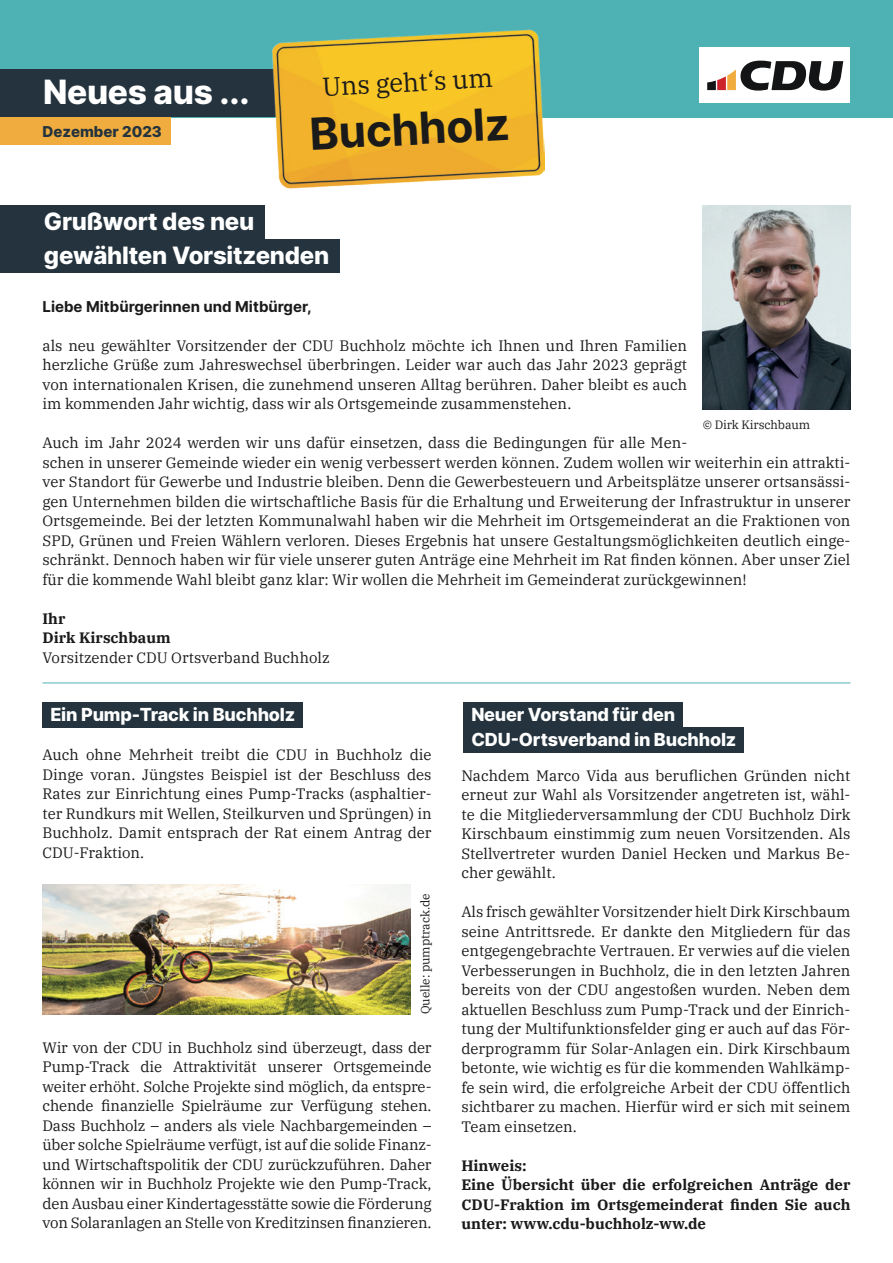
<style>
.page{position:relative;width:893px;height:1263px;background:#fff}
.page>*{position:absolute;margin:0;border:0;box-sizing:border-box;transform-origin:0 0}
.t1{font:700 44.1px "Inter";color:#1a1a1a}
.t2{font:800 33.45px "Inter";letter-spacing:-.01em;color:#fff}
.t3{font:25.8px "IBM Plex Serif";color:#1a1a1a}
.t4{font:800 24px "Inter";letter-spacing:-.01em;color:#fff}
.t5{font:800 18px/25.2px "Inter";letter-spacing:-.01em;color:#fff}
.t6{font:15px/19.5px "IBM Plex Serif";color:#1a1a1a;text-align:justify}
.t7{font:700 15px/19.5px "IBM Plex Serif";color:#1a1a1a}
.t8{font:700 15px "Inter";color:#1a1a1a}
.t9{font:800 15px "Inter";color:#24333d}
.t10{font:12px "IBM Plex Serif";letter-spacing:-.005em;color:#1a1a1a}
</style>
<div class="page">
<img style="left:43px;top:885px;width:367px;height:129px">
<hr style="left:43px;top:683px;width:807px;height:1px;background:#4eb2b4">
<div style="left:0;top:0;width:893px;height:117px;background:#4eb2b4"></div>
<div style="left:699px;top:48px;width:151px;height:55px;background:#fff"></div>
<svg style="left:707px;top:61px;width:136px;height:30px"></svg>
<div style="left:0;top:69px;width:315px;height:48px;background:#24333d"></div>
<div style="left:0;top:205px;width:265px;height:34px;background:#24333d"></div>
<div style="left:43px;top:702px;width:260px;height:25px;background:#24333d"></div>
<div style="left:463px;top:702px;width:220px;height:25px;background:#24333d"></div>
<div style="left:463px;top:727px;width:281px;height:26px;background:#24333d"></div>
<div style="left:0;top:239px;width:339px;height:34px;background:#24333d"></div>
<div style="left:0;top:117px;width:170px;height:27px;background:#f0ac3f"></div>
<img style="left:272px;top:29px;width:273px;height:160px">
<img style="left:703px;top:205px;width:147px;height:205px">
<h2 class="t2" style="left:43px;top:72px;width:208px">Neues aus ...</h2>
<p class="t9" style="left:43px;top:122px;width:121px">Dezember 2023</p>
<h3 class="t4" style="left:44px;top:207px;width:212px">Grußwort des neu</h3>
<h3 class="t3" style="left:321px;top:69px;width:172px;rotate:-3deg">Uns geht‘s um</h3>
<h1 class="t1" style="left:308px;top:107px;width:202px;rotate:-3deg">Buchholz</h1>
<h3 class="t4" style="left:44px;top:241px;width:287px">gewählten Vorsitzenden</h3>
<p class="t8" style="left:43px;top:297px;width:271px">Liebe Mitbürgerinnen und Mitbürger,</p>
<p class="t6" style="left:43px;top:335px;width:646px">als neu gewählter Vorsitzender der CDU Buchholz möchte ich Ihnen und Ihren Familien herzliche Grüße zum Jahreswechsel überbringen. Leider war auch das Jahr 2023 geprägt von internationalen Krisen, die zunehmend unseren Alltag berühren. Daher bleibt es auch im kommenden Jahr wichtig, dass wir als Ortsgemeinde zusammenstehen.</p>
<p class="t6" style="left:43px;top:433px;width:809px;text-align:left">Auch im Jahr 2024 werden wir uns dafür einsetzen, dass die Bedingungen für alle Men-<br>schen in unserer Gemeinde wieder ein wenig verbessert werden können. Zudem wollen wir weiterhin ein attrakti&shy;ver Standort für Gewerbe und Industrie bleiben. Denn die Gewerbesteuern und Arbeitsplätze unserer ortsansässi&shy;gen Unternehmen bilden die wirtschaftliche Basis für die Erhaltung und Erweiterung der Infrastruktur in unserer Ortsgemeinde. Bei der letzten Kommunalwahl haben wir die Mehrheit im Ortsgemeinderat an die Fraktionen von SPD, Grünen und Freien Wählern verloren. Dieses Ergebnis hat unsere Gestaltungsmöglichkeiten deutlich einge&shy;schränkt. Dennoch haben wir für viele unserer guten Anträge eine Mehrheit im Rat finden können. Aber unser Ziel für die kommende Wahl bleibt ganz klar: Wir wollen die Mehrheit im Gemeinderat zurückgewinnen!</p>
<p class="t7" style="left:43px;top:608px;width:130px">Ihr<br>Dirk Kirschbaum</p>
<p class="t6" style="left:43px;top:647px;width:289px">Vorsitzender CDU Ortsverband Buchholz</p>
<p class="t10" style="left:703px;top:417px;width:109px">© Dirk Kirschbaum</p>
<p class="t5" style="left:50px;top:702px;width:246px">Ein Pump-Track in Buchholz</p>
<p class="t5" style="left:471px;top:702px;width:267px">Neuer Vorstand für den<br>CDU-Ortsverband in Buchholz</p>
<p class="t6" style="left:43px;top:745px;width:391px">Auch ohne Mehrheit treibt die CDU in Buchholz die Dinge voran. Jüngstes Beispiel ist der Beschluss des Rates zur Einrichtung eines Pump-Tracks (asphaltier&shy;ter Rundkurs mit Wellen, Steilkurven und Sprüngen) in Buchholz. Damit entsprach der Rat einem Antrag der CDU-Fraktion.</p>
<p class="t10" style="left:417px;top:1014px;width:123px;rotate:-90deg">Quelle: pumptrack.de</p>
<p class="t6" style="left:43px;top:1037px;width:391px">Wir von der CDU in Buchholz sind überzeugt, dass der Pump-Track die Attraktivität unserer Ortsgemeinde weiter erhöht. Solche Projekte sind möglich, da entspre&shy;chende finanzielle Spielräume zur Verfügung stehen.<br>Dass Buchholz – anders als viele Nachbargemeinden – über solche Spielräume verfügt, ist auf die solide Finanz&shy;und Wirtschaftspolitik der CDU zurückzuführen. Daher können wir in Buchholz Projekte wie den Pump-Track, den Ausbau einer Kindertagesstätte sowie die Förderung von Solaranlagen an Stelle von Kreditzinsen finanzieren.</p>
<p class="t6" style="left:461px;top:765px;width:391px">Nachdem Marco Vida aus beruflichen Gründen nicht erneut zur Wahl als Vorsitzender angetreten ist, wähl&shy;te die Mitgliederversammlung der CDU Buchholz Dirk Kirschbaum einstimmig zum neuen Vorsitzenden. Als Stellvertreter wurden Daniel Hecken und Markus Be&shy;cher gewählt.</p>
<p class="t6" style="left:461px;top:902px;width:391px">Als frisch gewählter Vorsitzender hielt Dirk Kirschbaum seine Antrittsrede. Er dankte den Mitgliedern für das entgegengebrachte Vertrauen. Er verwies auf die vielen Verbesserungen in Buchholz, die in den letzten Jahren bereits von der CDU angestoßen wurden. Neben dem aktuellen Beschluss zum Pump-Track und der Einrich&shy;tung der Multifunktionsfelder ging er auch auf das För&shy;derprogramm für Solar-Anlagen ein. Dirk Kirschbaum betonte, wie wichtig es für die kommenden Wahlkämp&shy;fe sein wird, die erfolgreiche Arbeit der CDU öffentlich sichtbarer zu machen. Hierfür wird er sich mit seinem Team einsetzen.</p>
<p class="t7" style="left:461px;top:1155px;width:391px">Hinweis:<br>Eine Übersicht über die erfolgreichen Anträge der CDU-Fraktion im Ortsgemeinderat finden Sie auch unter: www.cdu-buchholz-ww.de</p>
</div>
